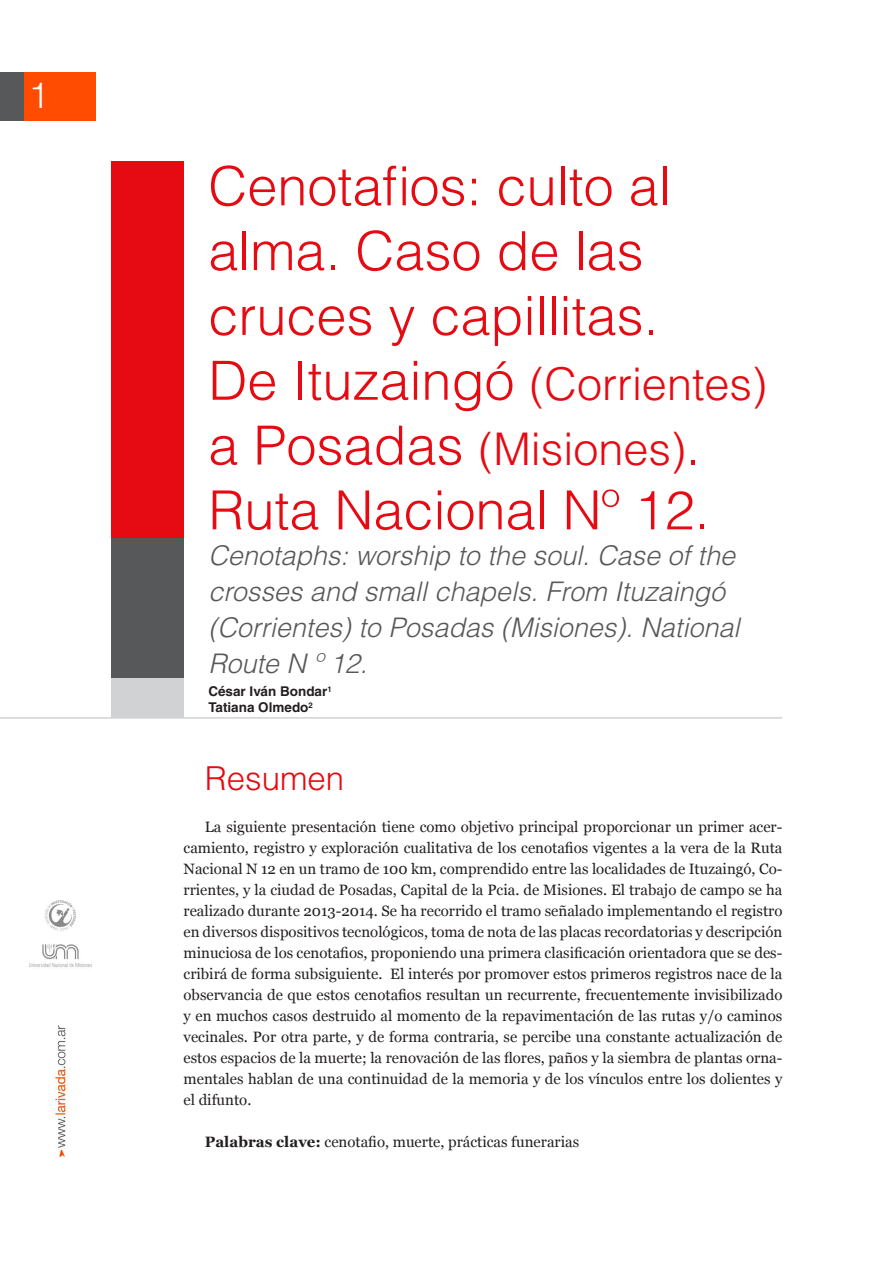
<style>
.page{position:relative;width:893px;height:1263px;background:#fff}
.page>*{position:absolute;margin:0;border:0;box-sizing:border-box;transform-origin:0 0}
.TITULO_PRINCIPAL{font:300 54px/64.8px "Helvetica";color:#e60a12}
.TITULO_PRINCIPAL-2{font:300 45px/64.8px "Helvetica";color:#e60a12}
.t1{font:300 36px "Helvetica Neue";color:#fff}
.titulo{font:300 33px "Helvetica";color:#e60a12}
.TITULO_PRINCIPAL-3{font:italic 300 27px/36px "Helvetica";color:#57585a}
.t2{font:15px/21px "Georgia";color:#231f20;text-align:justify}
.t3{font:700 13.5px "Helvetica";color:#231f20}
.s1{font-size:54px}
.s2{font-weight:700}
</style>
<div class="page">
<div style="left:24px;top:73px;width:72px;height:48px;background:#ff4c00"></div>
<div style="left:0;top:73px;width:24px;height:48px;background:#57585a"></div>
<img style="left:29px;top:901px;width:63px;height:256px">
<div style="left:111px;top:162px;width:73px;height:376px;background:#e60a12"></div>
<div style="left:111px;top:538px;width:73px;height:148px;background:#57585a"></div>
<div style="left:111px;top:679px;width:73px;height:39px;background:#d1d2d4"></div>
<hr style="left:0;top:717px;width:782px;height:2px;background:#d1d2d4">
<p class="t1" style="left:29px;top:73px;width:22px">1</p>
<p class="TITULO_PRINCIPAL" style="left:208px;top:153px;width:464px">Cenotafios: culto al alma. Caso de las cruces y capillitas.</p>
<p class="TITULO_PRINCIPAL-2" style="left:208px;top:351px;width:560px"><span class="s1">De Ituzaingó</span> (Corrientes) <span class="s1">a Posadas</span> (Misiones)<span class="s1">.</span></p>
<p class="TITULO_PRINCIPAL" style="left:208px;top:477px;width:503px">Ruta Nacional Nº 12.</p>
<p class="TITULO_PRINCIPAL-3" style="left:208px;top:537px;width:533px">Cenotaphs: worship to the soul. Case of the crosses and small chapels. From Ituzaingó (Corrientes) to Posadas (Misiones). National Route N º 12.</p>
<p class="t3" style="left:208px;top:683px;width:125px">César Iván Bondar<sup>1</sup></p>
<p class="t3" style="left:208px;top:699px;width:106px">Tatiana Olmedo<sup>2</sup></p>
<p class="titulo" style="left:205px;top:758px;width:141px">Resumen</p>
<p class="t2" style="left:184px;top:817px;width:600px;text-indent:21px">La siguiente presentación tiene como objetivo principal proporcionar un primer acer&shy;camiento, registro y exploración cualitativa de los cenotafios vigentes a la vera de la Ruta Nacional N 12 en un tramo de 100 km, comprendido entre las localidades de Ituzaingó, Co&shy;rrientes, y la ciudad de Posadas, Capital de la Pcia. de Misiones. El trabajo de campo se ha realizado durante 2013-2014. Se ha recorrido el tramo señalado implementando el registro en diversos dispositivos tecnológicos, toma de nota de las placas recordatorias y descripción minuciosa de los cenotafios, proponiendo una primera clasificación orientadora que se des&shy;cribirá de forma subsiguiente. El interés por promover estos primeros registros nace de la observancia de que estos cenotafios resultan un recurrente, frecuentemente invisibilizado y en muchos casos destruido al momento de la repavimentación de las rutas y/o caminos vecinales. Por otra parte, y de forma contraria, se percibe una constante actualización de estos espacios de la muerte; la renovación de las flores, paños y la siembra de plantas orna&shy;mentales hablan de una continuidad de la memoria y de los vínculos entre los dolientes y el difunto.</p>
<p class="t2" style="left:205px;top:1132px;width:376px"><span class="s2">Palabras clave:</span> cenotafio, muerte, prácticas funerarias</p>
</div>
